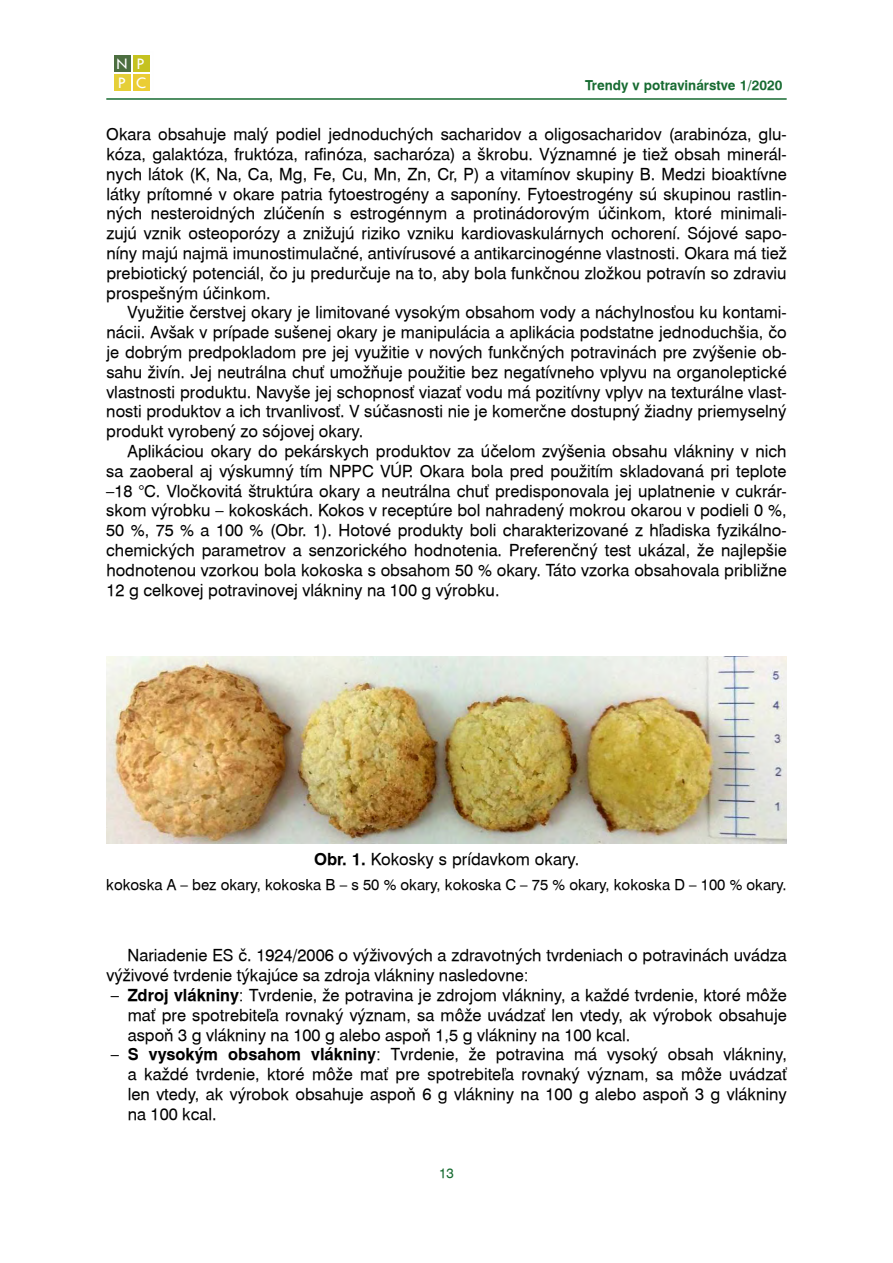
<style>
.page{position:relative;width:893px;height:1263px;background:#fff}
.page>*{position:absolute;margin:0;border:0;box-sizing:border-box;transform-origin:0 0}
.t1{font:16.65px/19px "Tw Cen";color:#fefefe}
.t2{font:16.5px/19.8px "Swiss 721 AT";color:#000;text-align:justify}
.t3{font:15px "Swiss 721 AT";color:#000}
.t4{font:13.5px "Swiss 721 AT Bold";color:#176b31}
.t5{font:13.5px "Swiss 721 AT";color:#176b31}
.s1{font-family:"Swiss 721 AT Bold"}
</style>
<div class="page">
<div style="left:114px;top:56px;width:17px;height:16px;background:#4c6e40"></div>
<div style="left:114px;top:75px;width:17px;height:16px;background:#e5cf37"></div>
<div style="left:133px;top:56px;width:16px;height:16px;background:#c5c220"></div>
<div style="left:133px;top:75px;width:16px;height:16px;background:#ebcd35"></div>
<hr style="left:106px;top:98px;width:681px;height:2px;background:#176b31">
<img style="left:106px;top:657px;width:681px;height:186px">
<p class="t1" style="left:117px;top:54px;width:31px">N P<br>P C</p>
<p class="t2" style="left:106px;top:124px;width:682px">Okara obsahuje malý podiel jednoduchých sacharidov a oligosacharidov (arabinóza, glu&shy;kóza, galaktóza, fruktóza, rafinóza, sacharóza) a škrobu. Významné je tiež obsah minerál&shy;nych látok (K, Na, Ca, Mg, Fe, Cu, Mn, Zn, Cr, P) a vitamínov skupiny B. Medzi bioaktívne látky prítomné v okare patria fytoestrogény a saponíny. Fytoestrogény sú skupinou rastlin&shy;ných nesteroidných zlúčenín s estrogénnym a protinádorovým účinkom, ktoré minimali&shy;zujú vznik osteoporózy a znižujú riziko vzniku kardiovaskulárnych ochorení. Sójové sapo&shy;níny majú najmä imunostimulačné, antivírusové a antikarcinogénne vlastnosti. Okara má tiež prebiotický potenciál, čo ju predurčuje na to, aby bola funkčnou zložkou potravín so zdraviu prospešným účinkom.</p>
<p class="t2" style="left:106px;top:303px;width:682px;text-indent:21px">Využitie čerstvej okary je limitované vysokým obsahom vody a náchylnosťou ku kontami&shy;nácii. Avšak v prípade sušenej okary je manipulácia a aplikácia podstatne jednoduchšia, čo je dobrým predpokladom pre jej využitie v nových funkčných potravinách pre zvýšenie ob&shy;sahu živín. Jej neutrálna chuť umožňuje použitie bez negatívneho vplyvu na organoleptické vlastnosti produktu. Navyše jej schopnosť viazať vodu má pozitívny vplyv na texturálne vlast&shy;nosti produktov a ich trvanlivosť. V súčasnosti nie je komerčne dostupný žiadny priemyselný produkt vyrobený zo sójovej okary.</p>
<p class="t2" style="left:106px;top:441px;width:682px;text-indent:21px">Aplikáciou okary do pekárskych produktov za účelom zvýšenia obsahu vlákniny v nich sa zaoberal aj výskumný tím NPPC VÚP. Okara bola pred použitím skladovaná pri teplote –18 °C. Vločkovitá štruktúra okary a neutrálna chuť predisponovala jej uplatnenie v cukrár&shy;skom výrobku – kokoskách. Kokos v receptúre bol nahradený mokrou okarou v podieli 0 %, 50 %, 75 % a 100 % (Obr. 1). Hotové produkty boli charakterizované z hľadiska fyzikálno&shy;chemických parametrov a senzorického hodnotenia. Preferenčný test ukázal, že najlepšie hodnotenou vzorkou bola kokoska s obsahom 50 % okary. Táto vzorka obsahovala približne 12 g celkovej potravinovej vlákniny na 100 g výrobku.</p>
<p class="t4" style="left:585px;top:77px;width:199px">Trendy v potravinárstve 1/2020</p>
<p class="t2" style="left:314px;top:849px;width:267px"><span class="s1">Obr. 1.</span> Kokosky s prídavkom okary.</p>
<p class="t3" style="left:106px;top:876px;width:682px">kokoska A – bez okary, kokoska B – s 50 % okary, kokoska C – 75 % okary, kokoska D – 100 % okary.</p>
<p class="t2" style="left:106px;top:945px;width:682px;text-indent:21px">Nariadenie ES č. 1924/2006 o výživových a zdravotných tvrdeniach o potravinách uvádza výživové tvrdenie týkajúce sa zdroja vlákniny nasledovne:</p>
<p class="t2" style="left:128px;top:985px;width:661px;text-indent:-17px">– <span class="s1">Zdroj vlákniny</span>: Tvrdenie, že potravina je zdrojom vlákniny, a každé tvrdenie, ktoré môže mať pre spotrebiteľa rovnaký význam, sa môže uvádzať len vtedy, ak výrobok obsahuje aspoň 3 g vlákniny na 100 g alebo aspoň 1,5 g vlákniny na 100 kcal.</p>
<p class="t2" style="left:128px;top:1044px;width:661px;text-indent:-17px">– <span class="s1">S vysokým obsahom vlákniny</span>: Tvrdenie, že potravina má vysoký obsah vlákniny, a každé tvrdenie, ktoré môže mať pre spotrebiteľa rovnaký význam, sa môže uvádzať len vtedy, ak výrobok obsahuje aspoň 6 g vlákniny na 100 g alebo aspoň 3 g vlákniny na 100 kcal.</p>
<p class="t5" style="left:439px;top:1165px;width:16px">13</p>
</div>
